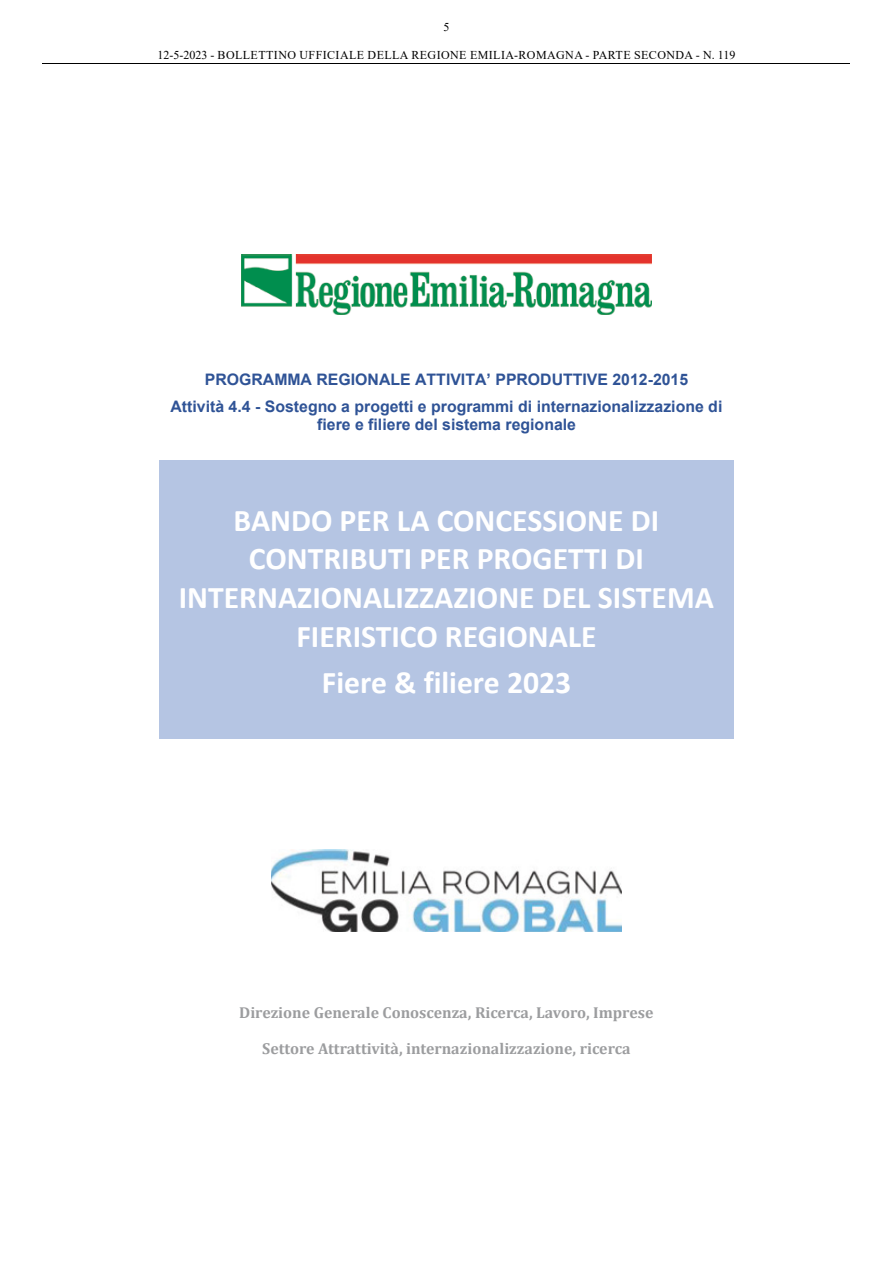
<style>
.page{position:relative;width:893px;height:1263px;background:#fff}
.page>*{position:absolute;margin:0;border:0;box-sizing:border-box;transform-origin:0 0}
.t1{font:700 31.65px/38.7px "Calibri";color:#fff;text-align:center}
.t2{font:700 15.9px/26.4px "Arial";color:#2f5396;text-align:center}
.t3{font:700 15.9px "Cambria";color:#9c9d9f}
.t4{font:12px "Times New Roman";letter-spacing:.035em;color:#000}
</style>
<div class="page">
<hr style="left:43px;top:64px;width:807px;height:1px;background:#000">
<div style="left:159px;top:460px;width:575px;height:40px;background:#b5c5e3"></div>
<div style="left:159px;top:500px;width:575px;height:39px;background:#b5c5e3"></div>
<div style="left:159px;top:539px;width:575px;height:39px;background:#b5c5e3"></div>
<div style="left:159px;top:578px;width:575px;height:38px;background:#b5c5e3"></div>
<div style="left:159px;top:616px;width:575px;height:39px;background:#b5c5e3"></div>
<div style="left:159px;top:655px;width:575px;height:47px;background:#b5c5e3"></div>
<div style="left:159px;top:702px;width:575px;height:37px;background:#b5c5e3"></div>
<img style="left:271px;top:849px;width:351px;height:83px">
<img style="left:241px;top:255px;width:411px;height:59px">
<p class="t4" style="left:443px;top:19px;width:7px">5</p>
<p class="t4" style="left:157px;top:47px;width:580px">12-5-2023 - BOLLETTINO UFFICIALE DELLA REGIONE EMILIA-ROMAGNA - PARTE sECONDA - N. 119</p>
<p class="t2" style="left:171px;top:367px;width:553px">PROGRAMMA REGIONALE ATTIVITA’ PPRODUTTIVE 2012-2015<br>Attività 4.4 - Sostegno a progetti e programmi di internazionalizzazione di</p>
<p class="t2" style="left:317px;top:412px;width:260px">fiere e filiere del sistema regionale</p>
<h1 class="t1" style="left:179px;top:500px;width:537px">BANDO PER LA CONCESSIONE DI<br>CONTRIBUTI PER PROGETTI DI<br>INTERNAZIONALIZZAZIONE DEL SISTEMA<br>FIERISTICO REGIONALE</h1>
<h1 class="t1" style="left:322px;top:663px;width:251px">Fiere &amp; filiere 2023</h1>
<p class="t3" style="left:239px;top:1002px;width:416px">Direzione Generale Conoscenza, Ricerca, Lavoro, Imprese</p>
<p class="t3" style="left:262px;top:1037px;width:370px">Settore Attrattività, internazionalizzazione, ricerca</p>
</div>
